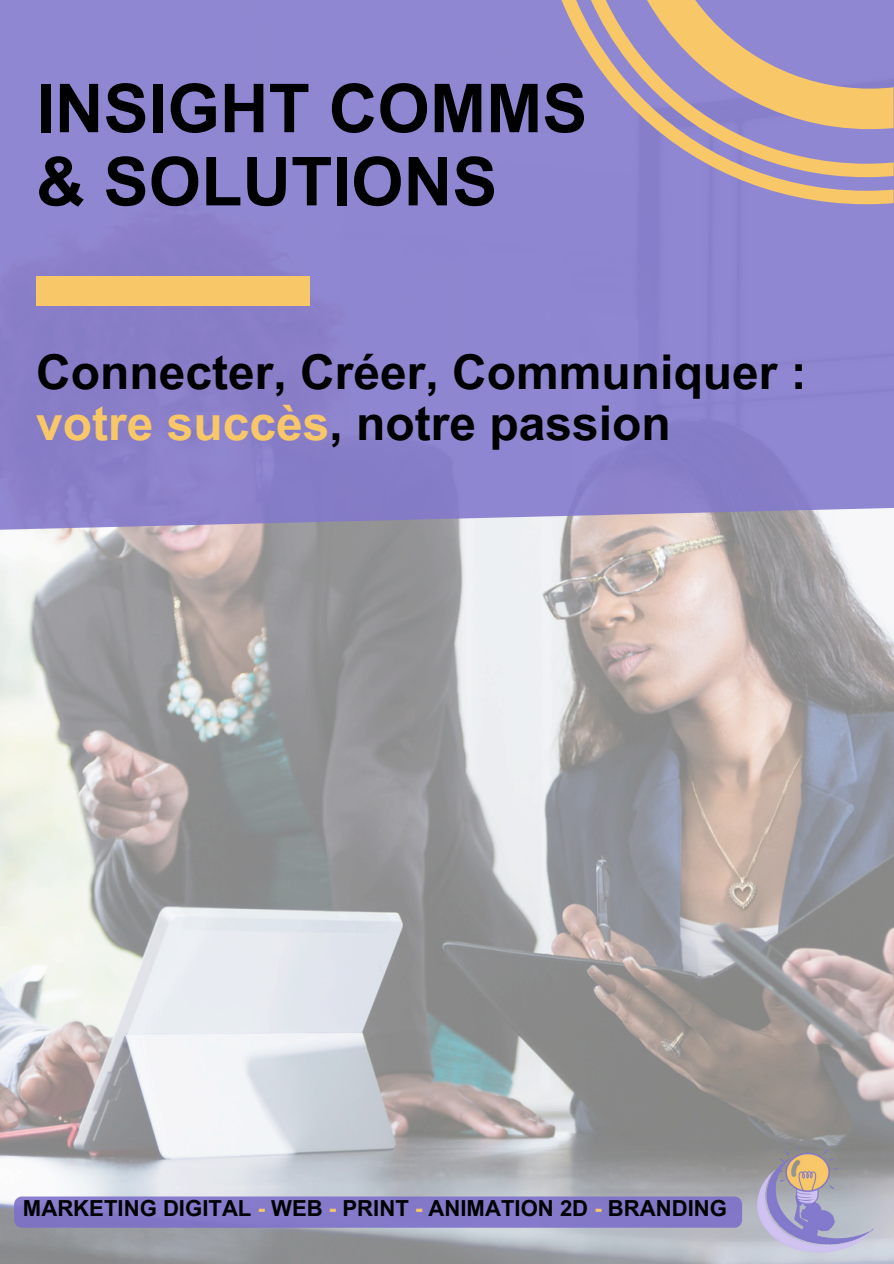
<style>
.page{position:relative;width:894px;height:1264px;background:#fff}
.page>*{position:absolute;margin:0;border:0;box-sizing:border-box;transform-origin:0 0}
.t1{font:700 67.5px/73.2px "Arial MT Pro";color:#000}
.t2{font:700 48px/51.8px "Arial MT Pro";color:#000}
.t3{font:700 22.05px "Arial MT Pro";color:#000}
.s1{color:#f8c768}
</style>
<div class="page">
<img style="left:0;top:530px;width:893px;height:733px">
<div style="left:0;top:0;width:893px;height:530px;background:#8f86d1"></div>
<div style="left:36px;top:276px;width:273px;height:29px;background:#f8c768"></div>
<svg style="left:561px;top:0;width:332px;height:204px"></svg>
<svg style="left:590px;top:0;width:303px;height:177px"></svg>
<svg style="left:646px;top:0;width:247px;height:129px"></svg>
<img style="left:698px;top:1135px;width:195px;height:127px">
<div style="left:14px;top:1196px;width:728px;height:31px;background:#8479ca"></div>
<h1 class="t1" style="left:36px;top:80px;width:552px">INSIGHT COMMS &amp; SOLUTIONS</h1>
<h2 class="t2" style="left:36px;top:352px;width:772px">Connecter, Créer, Communiquer : <span class="s1">votre succès</span>, notre passion</h2>
<p class="t3" style="left:23px;top:1200px;width:705px">MARKETING DIGITAL <span class="s1">-</span> WEB <span class="s1">-</span> PRINT <span class="s1">-</span> ANIMATION 2D <span class="s1">-</span> BRANDING</p>
</div>
